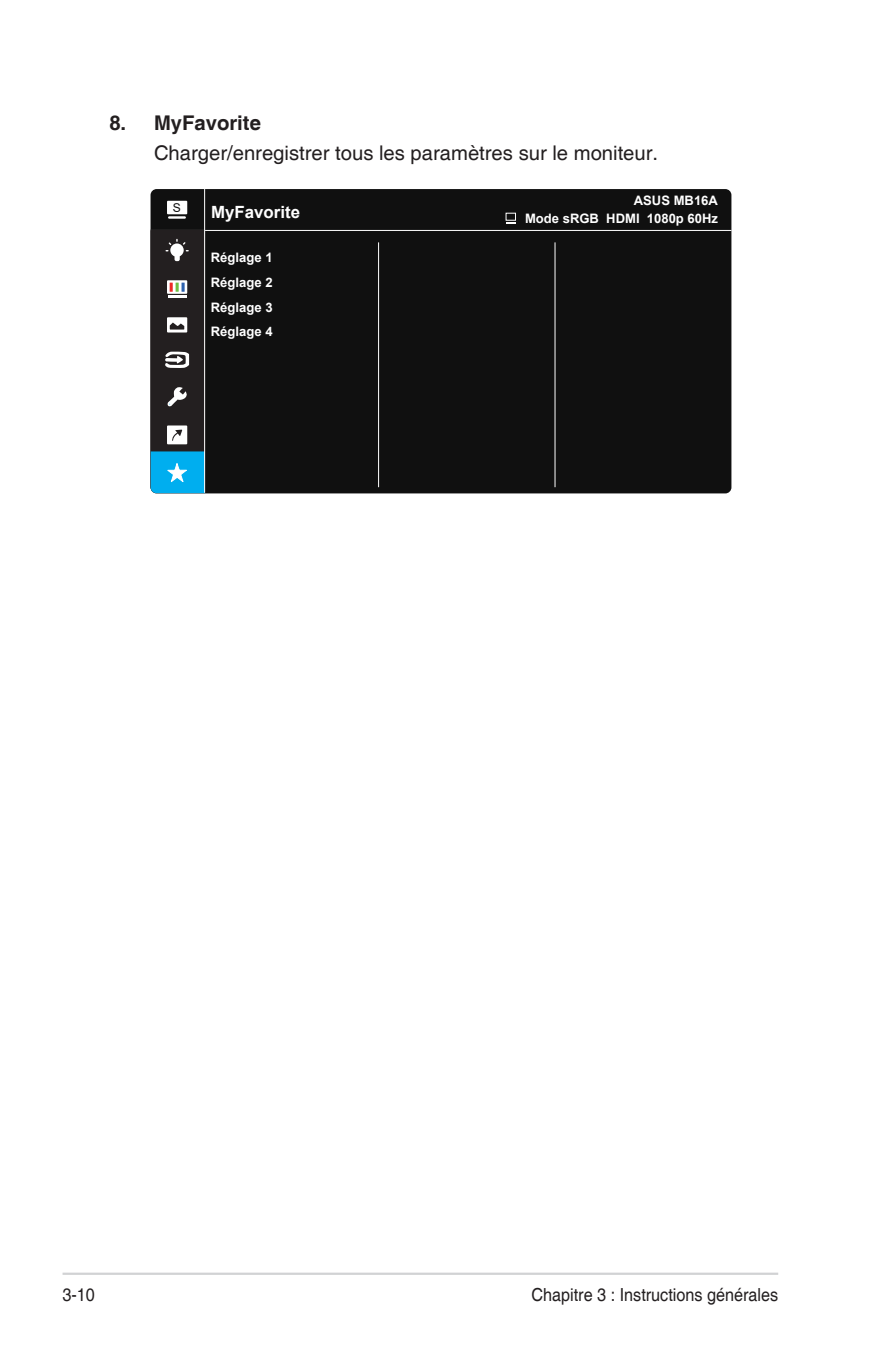
<style>
.page{position:relative;width:893px;height:1346px;background:#fff}
.page>*{position:absolute;margin:0;border:0;box-sizing:border-box;transform-origin:0 0}
.Body_Text_Indent{font:20.25px "Helvetica";color:#231f20}
.OSD_Item{font:700 20.25px "Helvetica";color:#231f20}
.t1{font:18px "Helvetica";color:#231f20;scale:.9 1}
.t2{font:700 16.88px "Arial";color:#fff}
.t3{font:700 13.05px/24.8px "Arial";color:#fff}
.t4{font:12.15px "Arial";color:#101010}
</style>
<div class="page">
<hr style="left:63px;top:1272px;width:715px;height:3px;background:#d1d2d4">
<div style="left:151px;top:189px;width:580px;height:304px;background:#101010;border-radius:6px"></div>
<hr style="left:151px;top:230px;width:580px;height:1px;background:#fff">
<hr style="left:378px;top:242px;width:1px;height:245px;background:#fff">
<hr style="left:555px;top:242px;width:1px;height:245px;background:#fff">
<div style="left:167px;top:201px;width:20px;height:13px;background:#fff"></div>
<hr style="left:168px;top:216px;width:18px;height:3px;background:#fff">
<hr style="left:204px;top:189px;width:1px;height:304px;background:#fff">
<svg style="left:150px;top:230px;width:55px;height:263px;background:#3a505a"></svg>
<div style="left:506px;top:213px;width:10px;height:7px;border:1px solid #fff"></div>
<p class="OSD_Item" style="left:109px;top:110px;width:153px">8. MyFavorite</p>
<p class="Body_Text_Indent" style="left:154px;top:141px;width:506px">Charger/enregistrer tous les paramètres sur le moniteur.</p>
<p class="t4" style="left:173px;top:199px;width:10px">S</p>
<p class="t2" style="left:211px;top:200px;width:91px">MyFavorite</p>
<p class="t3" style="left:211px;top:246px;width:63px">Réglage 1<br>Réglage 2</p>
<p class="t3" style="left:211px;top:320px;width:63px">Réglage 4</p>
<p class="t3" style="left:211px;top:295px;width:63px">Réglage 3</p>
<p class="t3" style="left:634px;top:188px;width:86px">ASUS MB16A</p>
<p class="t3" style="left:525px;top:206px;width:194px">Mode sRGB HDMI 1080p 60Hz</p>
<h2 class="t1" style="left:63px;top:1284px;width:38px">3-10</h2>
<h2 class="t1" style="left:531px;top:1284px;width:276px">Chapitre 3 : Instructions générales</h2>
</div>
